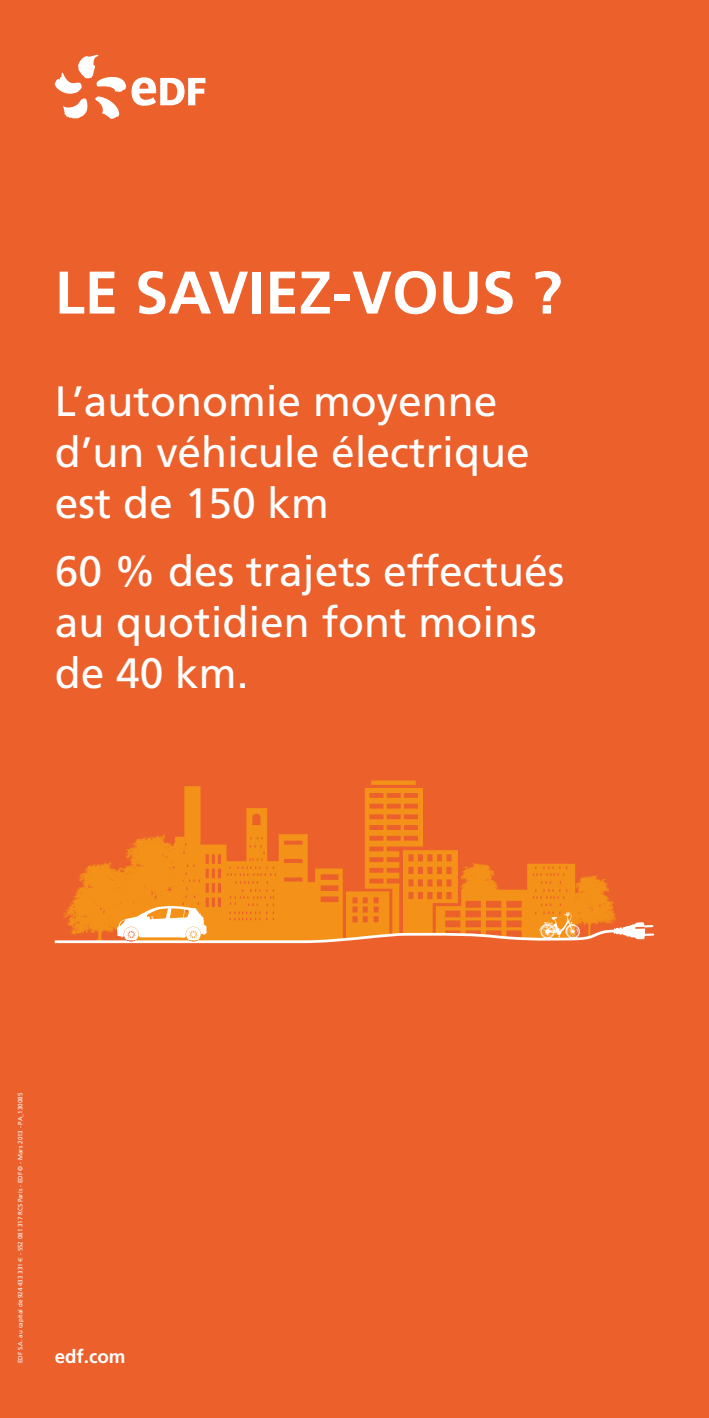
<style>
.page{position:relative;width:709px;height:1418px;background:#fff}
.page>*{position:absolute;margin:0;border:0;box-sizing:border-box;transform-origin:0 0}
.t1{font:700 60px "Frutiger";color:#fff}
.t2{font:42.5px/51px "Frutiger";color:#fff}
.t3{font:700 18.75px "Frutiger";color:#fff}
.t4{font:6.25px "Frutiger";color:#fff}
.s1{font-family:"Euro Sans"}
</style>
<div class="page">
<div style="left:0;top:0;width:709px;height:1417px;background:#eb602b"></div>
<svg style="left:55px;top:54px;width:71px;height:65px"></svg>
<svg style="left:132px;top:77px;width:73px;height:29px"></svg>
<svg style="left:70px;top:780px;width:544px;height:126px"></svg>
<svg style="left:55px;top:906px;width:599px;height:37px"></svg>
<h1 class="t1" style="left:55px;top:257px;width:509px">LE SAVIEZ-VOUS ?</h1>
<p class="t2" style="left:55px;top:375px;width:476px">L’autonomie moyenne d’un véhicule électrique est de 150 km</p>
<p class="t2" style="left:55px;top:546px;width:511px">60 % des trajets effectués au quotidien font moins de 40 km.</p>
<p class="t4" style="left:17px;top:1363px;width:272px;rotate:-90deg">EDF S.A. au capital de 924 433 331 <span class="s1">e</span> - 552 081 317 RCS Paris - EDF © - Mars 2013 - PA_130085</p>
<p class="t3" style="left:55px;top:1345px;width:72px">EDF.COM</p>
</div>
